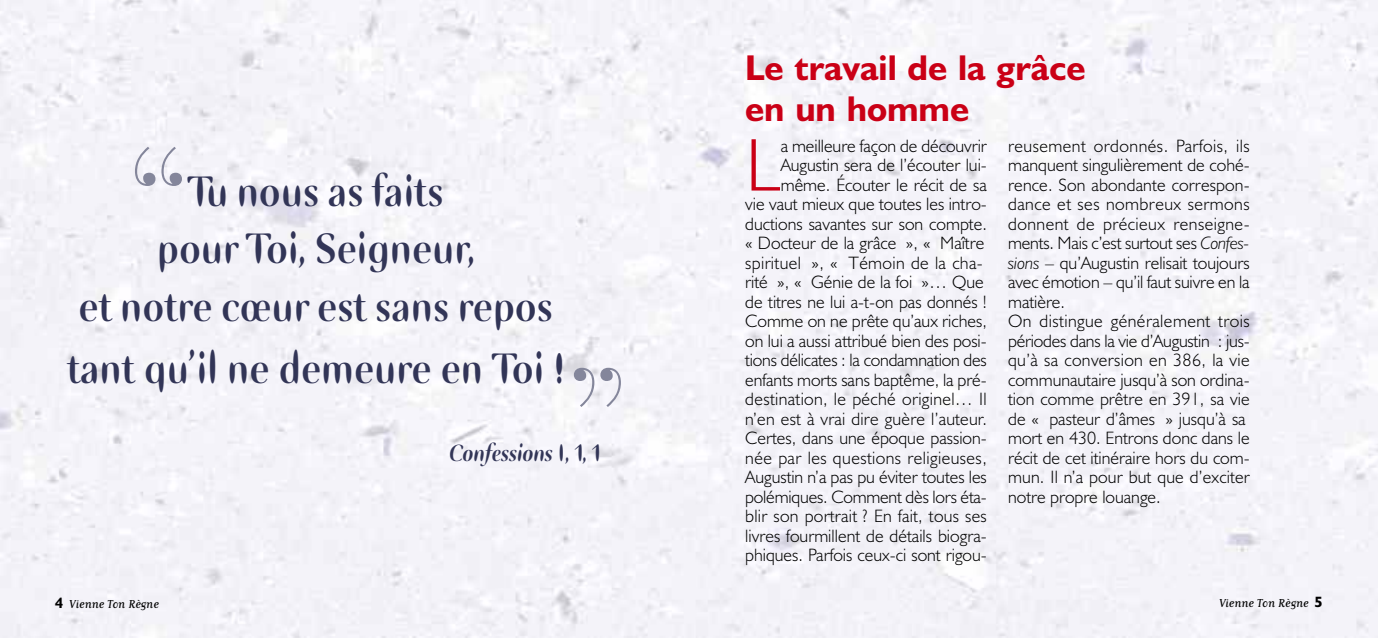
<style>
.page{position:relative;width:1378px;height:638px;background:#fff}
.page>*{position:absolute;margin:0;border:0;box-sizing:border-box;transform-origin:0 0}
.t1{font:136.65px "Bauer Bodoni";color:#84869b}
.t2{font:300 75.15px "Humanist 521 BT";color:#ca0016}
.t3{font:700 48px/57.6px "Ellipse ITC";color:#323557;text-align:center}
.t4{font:700 36px/40.5px "Humanist 521 BT";color:#ca0016}
.t5{font:italic 700 27px "Ellipse ITC";color:#323557}
.t6{font:300 18px/19.5px "Humanist 521 BT";color:#000;text-align:right}
.t7{font:13.5px "Matrix Script";color:#000}
.s1{font-style:normal}
.s2{font-style:italic}
.s3{font-family:"Humanist 521 BT";font-weight:700;font-size:15px}
</style>
<div class="page">
<h1 class="t1" style="left:126px;top:149px;width:66px">‘‘</h1>
<h3 class="t3" style="left:79px;top:164px;width:476px">Tu nous as faits<br>pour Toi, Seigneur,<br>et notre cœur est sans repos</h3>
<h3 class="t3" style="left:67px;top:341px;width:499px">tant qu’il ne demeure en Toi !</h3>
<h1 class="t1" style="left:563px;top:370px;width:70px">”</h1>
<h3 class="t5" style="left:449px;top:442px;width:154px">Confessions <span class="s1">I, 1, 1</span></h3>
<h3 class="t4" style="left:745px;top:52px;width:342px">Le travail de la grâce en un homme</h3>
<p class="t6" style="left:745px;top:138px;width:243px">a meilleure façon de découvrir Augustin sera de l’écouter lui&shy;même. Écouter le récit de sa<br>vie vaut mieux que toutes les intro&shy;ductions savantes sur son compte. « Docteur de la grâce », « Maître spirituel », « Témoin de la cha&shy;rité », « Génie de la foi »… Que de titres ne lui a-t-on pas donnés !<br>Comme on ne prête qu’aux riches, on lui a aussi attribué bien des posi&shy;tions délicates : la condamnation des enfants morts sans baptême, la pré&shy;destination, le péché originel… Il n’en est à vrai dire guère l’auteur.<br>Certes, dans une époque passion&shy;née par les questions religieuses, Augustin n’a pas pu éviter toutes les polémiques. Comment dès lors éta&shy;blir son portrait ? En fait, tous ses livres fourmillent de détails biogra&shy;phiques. Parfois ceux-ci sont rigou-</p>
<p class="t6" style="left:1008px;top:138px;width:243px;text-align:left">reusement ordonnés. Parfois, ils manquent singulièrement de cohé&shy;rence. Son abondante correspon&shy;dance et ses nombreux sermons donnent de précieux renseigne&shy;ments. Mais c’est surtout ses <span class="s2">Confes&shy;sions</span> – qu’Augustin relisait toujours avec émotion – qu’il faut suivre en la matière.<br>On distingue généralement trois périodes dans la vie d’Augustin : jus&shy;qu’à sa conversion en 386, la vie communautaire jusqu’à son ordina&shy;tion comme prêtre en 391, sa vie de « pasteur d’âmes » jusqu’à sa mort en 430. Entrons donc dans le récit de cet itinéraire hors du com&shy;mun. Il n’a pour but que d’exciter notre propre louange.</p>
<h2 class="t2" style="left:745px;top:139px;width:37px">L</h2>
<p class="t7" style="left:55px;top:595px;width:105px"><span class="s3">4</span> Vienne Ton Règne</p>
<p class="t7" style="left:1219px;top:594px;width:105px">Vienne Ton Règne <span class="s3">5</span></p>
</div>
